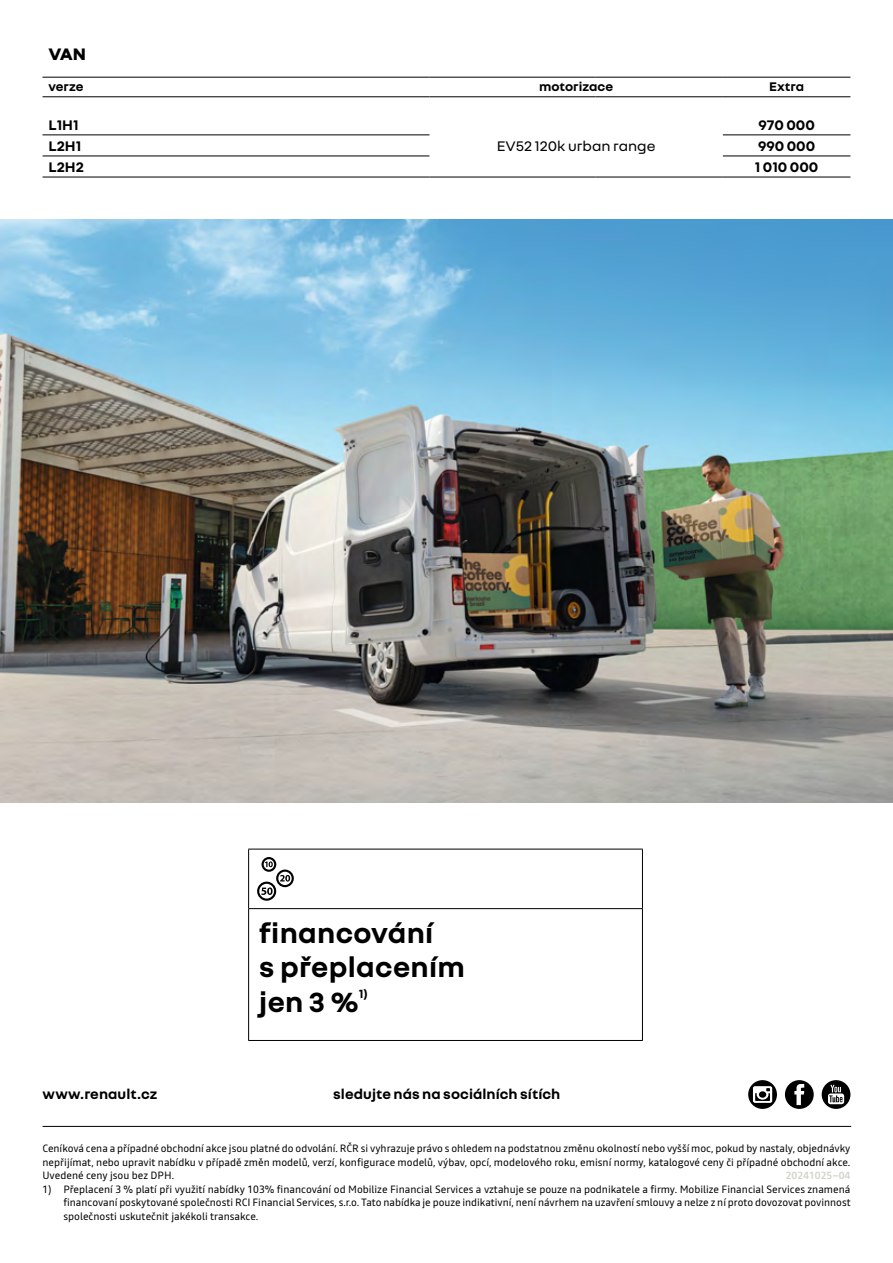
<style>
.page{position:relative;width:893px;height:1263px;background:#fff}
.page>*{position:absolute;margin:0;border:0;box-sizing:border-box;transform-origin:0 0}
.t1{font:700 30px/34.5px "Nouvel R";letter-spacing:.01em;color:#000}
.t2{font:800 18px "Nouvel R";color:#000}
.t3{font:700 15px "Nouvel R";color:#000}
.t4{font:15px "Nouvel R";color:#000}
.t5{font:700 13.5px "Nouvel R";color:#000}
.t6{font:700 12.75px "Nouvel R";color:#000}
.t7{font:10.5px/13.5px "Read";color:#000;text-align:justify}
.t8{font:500 10.5px "Read";color:#d2d2ca}
</style>
<div class="page">
<hr style="left:43px;top:1126px;width:808px;height:1px;background:#000">
<div style="left:822px;top:1080px;width:28px;height:29px;background:#000;border-radius:50%"></div>
<svg style="left:828px;top:1085px;width:16px;height:19px"></svg>
<div style="left:785px;top:1080px;width:29px;height:29px;background:#000;border-radius:50%"></div>
<svg style="left:794px;top:1084px;width:10px;height:21px"></svg>
<hr style="left:43px;top:77px;width:386px;height:1px;background:#000">
<hr style="left:429px;top:77px;width:166px;height:1px;background:#000">
<hr style="left:595px;top:77px;width:128px;height:1px;background:#000">
<hr style="left:723px;top:77px;width:127px;height:1px;background:#000">
<hr style="left:43px;top:96px;width:386px;height:1px;background:#000">
<hr style="left:429px;top:96px;width:166px;height:1px;background:#000">
<hr style="left:595px;top:96px;width:128px;height:1px;background:#000">
<hr style="left:723px;top:96px;width:127px;height:1px;background:#000">
<hr style="left:43px;top:134px;width:386px;height:1px;background:#000">
<hr style="left:43px;top:156px;width:386px;height:1px;background:#000">
<hr style="left:43px;top:177px;width:386px;height:1px;background:#000">
<hr style="left:429px;top:177px;width:166px;height:1px;background:#000">
<hr style="left:595px;top:177px;width:128px;height:1px;background:#000">
<hr style="left:723px;top:177px;width:127px;height:1px;background:#000">
<hr style="left:723px;top:156px;width:127px;height:1px;background:#000">
<hr style="left:723px;top:134px;width:127px;height:1px;background:#000">
<svg style="left:748px;top:1080px;width:29px;height:29px"></svg>
<svg style="left:753px;top:1086px;width:19px;height:17px"></svg>
<svg style="left:249px;top:850px;width:393px;height:190px"></svg>
<hr style="left:248px;top:849px;width:395px;height:1px;background:#000">
<hr style="left:248px;top:849px;width:1px;height:59px;background:#000">
<hr style="left:642px;top:849px;width:1px;height:59px;background:#000">
<hr style="left:248px;top:908px;width:395px;height:1px;background:#000">
<hr style="left:248px;top:909px;width:1px;height:131px;background:#000">
<hr style="left:642px;top:909px;width:1px;height:131px;background:#000">
<hr style="left:248px;top:1040px;width:395px;height:1px;background:#000">
<svg style="left:257px;top:857px;width:37px;height:44px"></svg>
<img style="left:0;top:220px;width:893px;height:583px">
<h2 class="t2" style="left:49px;top:42px;width:39px">VAN</h2>
<p class="t5" style="left:49px;top:78px;width:37px">verze</p>
<p class="t5" style="left:539px;top:78px;width:76px">motorizace</p>
<p class="t5" style="left:769px;top:78px;width:36px">Extra</p>
<h3 class="t3" style="left:49px;top:115px;width:31px">L1H1</h3>
<h3 class="t4" style="left:497px;top:136px;width:160px">EV52 120k urban range</h3>
<h3 class="t3" style="left:758px;top:115px;width:58px">970 000</h3>
<h3 class="t3" style="left:49px;top:136px;width:34px">L2H1</h3>
<h3 class="t3" style="left:758px;top:136px;width:59px">990 000</h3>
<h3 class="t3" style="left:49px;top:157px;width:37px">L2H2</h3>
<h3 class="t3" style="left:755px;top:157px;width:65px">1 010 000</h3>
<h1 class="t1" style="left:259px;top:913px;width:207px">financování<br>s přeplacením jen 3 %</h1>
<p class="t6" style="left:359px;top:986px;width:11px">1)</p>
<h3 class="t3" style="left:43px;top:1084px;width:116px">www.renault.cz</h3>
<h3 class="t3" style="left:333px;top:1084px;width:229px">sledujte nás na sociálních sítích</h3>
<p class="t7" style="left:43px;top:1142px;width:809px">Ceníková cena a případné obchodní akce jsou platné do odvolání. RČR si vyhrazuje právo s ohledem na podstatnou změnu okolností nebo vyšší moc, pokud by nastaly, objednávky nepřijímat, nebo upravit nabídku v případě změn modelů, verzí, konfigurace modelů, výbav, opcí, modelového roku, emisní normy, katalogové ceny či případné obchodní akce.<br>Uvedené ceny jsou bez DPH.</p>
<p class="t8" style="left:786px;top:1168px;width:66px">20241025–04</p>
<p class="t7" style="left:64px;top:1182px;width:789px;text-indent:-21px">1) Přeplacení 3 % platí při využití nabídky 103% financování od Mobilize Financial Services a vztahuje se pouze na podnikatele a firmy. Mobilize Financial Services znamená financovaní poskytované společnosti RCI Financial Services, s.r.o. Tato nabídka je pouze indikativní, není návrhem na uzavření smlouvy a nelze z ní proto dovozovat povinnost společnosti uskutečnit jakékoli transakce.</p>
</div>
